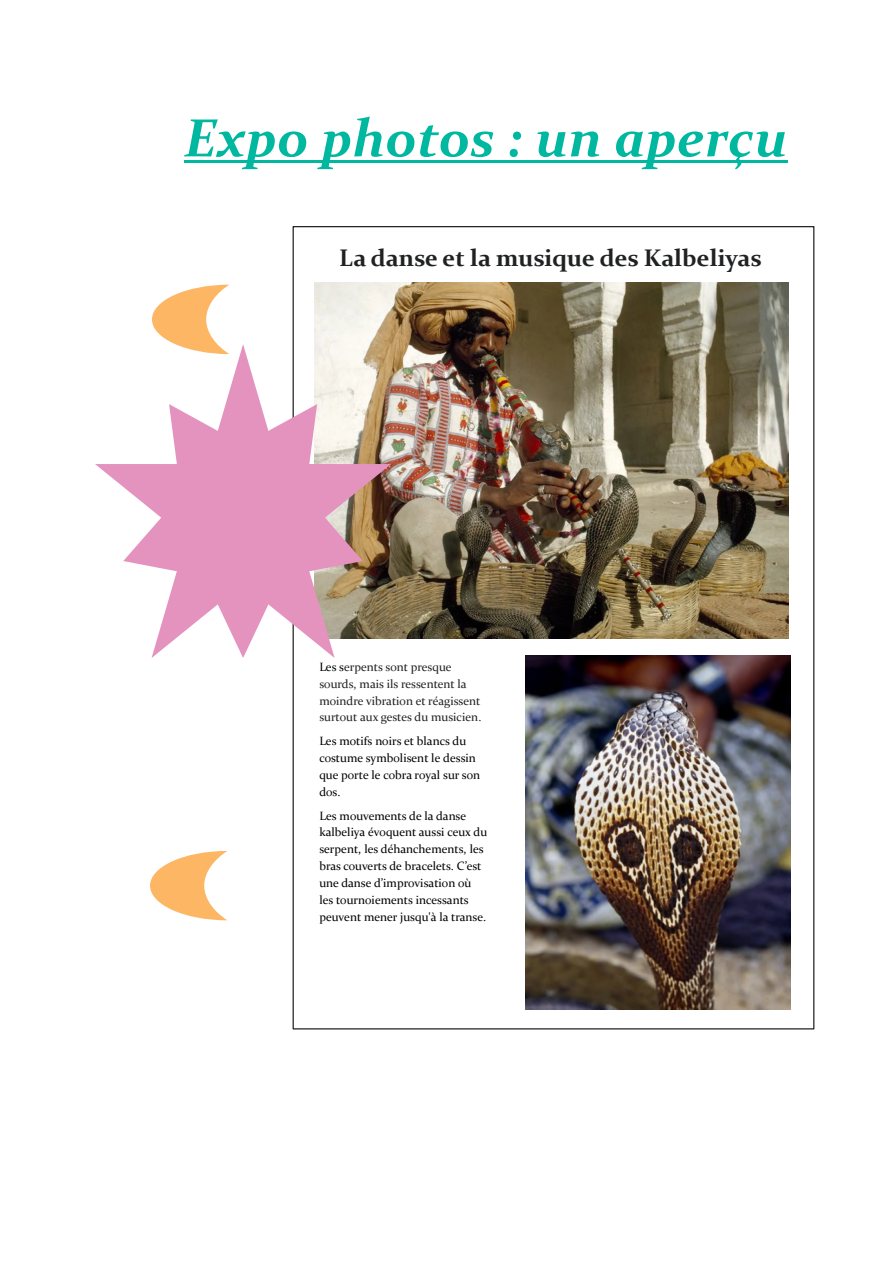
<style>
.page{position:relative;width:893px;height:1263px;background:#fff}
.page>*{position:absolute;margin:0;border:0;box-sizing:border-box;transform-origin:0 0}
.t1{font:italic 700 54px "Constantia";color:#00b7a0}
.t2{font:700 24px "Constantia";color:#202122}
.t3{font:12px/16.8px "Constantia";color:#000}
.t4{font:12px/16.8px "Constantia";color:#202122}
.s1{color:#000}
</style>
<div class="page">
<img style="left:525px;top:656px;width:265px;height:353px">
<img style="left:314px;top:282px;width:475px;height:356px">
<hr style="left:184px;top:160px;width:604px;height:3px;background:#00b7a0">
<svg style="left:152px;top:285px;width:77px;height:59px"></svg>
<svg style="left:150px;top:851px;width:77px;height:69px"></svg>
<svg style="left:95px;top:344px;width:296px;height:314px"></svg>
<h1 class="t1" style="left:184px;top:116px;width:605px">Expo photos : un aperçu</h1>
<h2 class="t2" style="left:339px;top:243px;width:424px">La danse et la musique des Kalbeliyas</h2>
<p class="t4" style="left:319px;top:658px;width:164px"><span class="s1">Les s</span>erpents sont presque sourds, mais ils ressentent la moindre vibration et réagissent surtout aux gestes du musicien.</p>
<p class="t3" style="left:319px;top:733px;width:162px">Les motifs noirs et blancs du costume symbolisent le dessin que porte le cobra royal sur son dos.</p>
<p class="t3" style="left:319px;top:807px;width:169px">Les mouvements de la danse kalbeliya évoquent aussi ceux du serpent, les déhanchements, les bras couverts de bracelets. C’est une danse d’improvisation où les tournoiements incessants peuvent mener jusqu'à la transe.</p>
</div>
